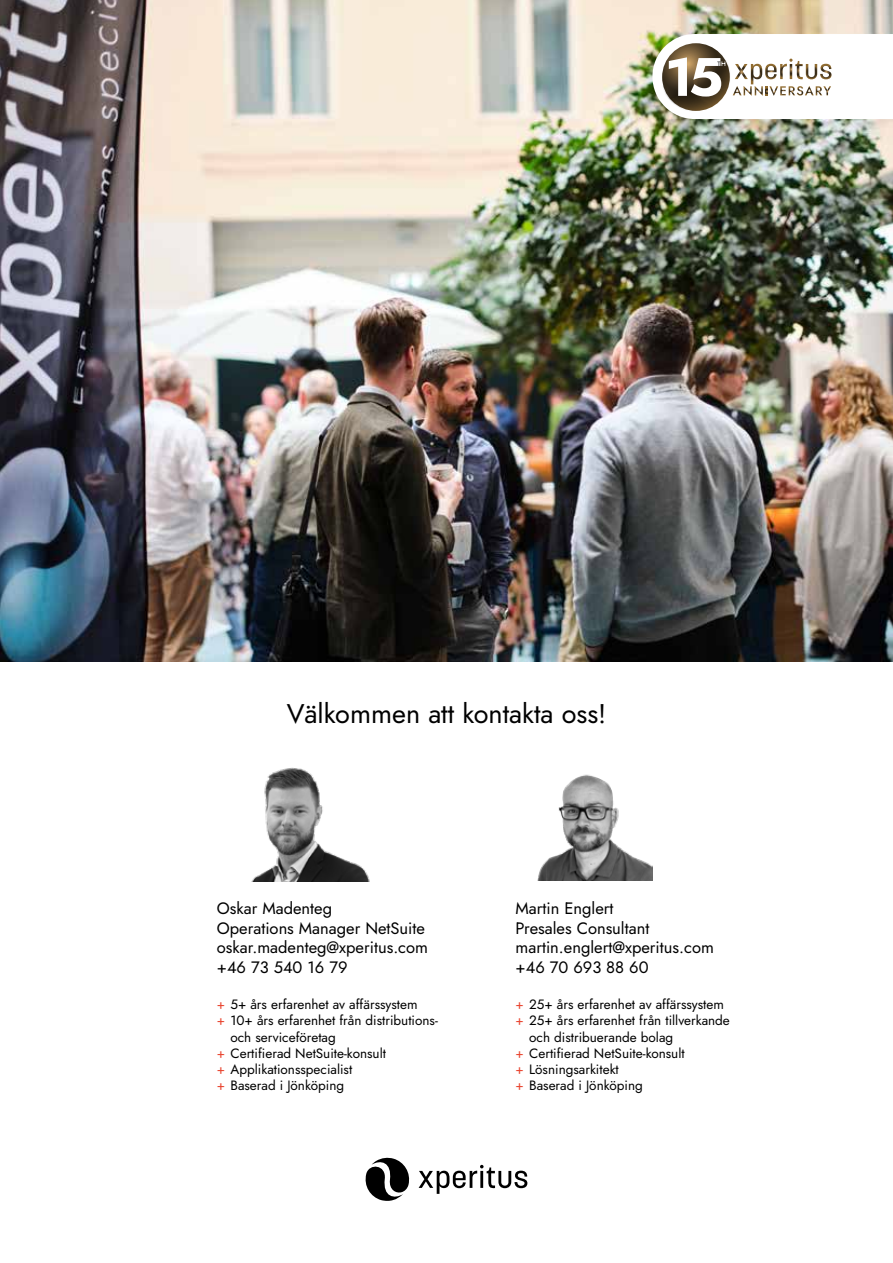
<style>
.page{position:relative;width:893px;height:1263px;background:#fff}
.page>*{position:absolute;margin:0;border:0;box-sizing:border-box;transform-origin:0 0}
.t1{font:27px "Jost";color:#000}
.t2{font:16.5px/19.8px "Jost";color:#000}
.t3{font:13.5px "Jost";color:#000}
.s1{color:#e94732}
</style>
<div class="page">
<img style="left:0;top:0;width:893px;height:661px">
<svg style="left:365px;top:1157px;width:45px;height:44px"></svg>
<svg style="left:419px;top:1165px;width:108px;height:29px"></svg>
<svg style="left:652px;top:34px;width:241px;height:85px"></svg>
<img style="left:537px;top:774px;width:115px;height:106px">
<img style="left:252px;top:767px;width:118px;height:114px">
<h1 class="t1" style="left:287px;top:695px;width:321px">Välkommen att kontakta oss!</h1>
<p class="t2" style="left:217px;top:898px;width:213px">Oskar Madenteg<br>Operations Manager NetSuite oskar.madenteg@xperitus.com +46 73 540 16 79</p>
<p class="t3" style="left:217px;top:995px;width:202px"><span class="s1">+</span> 5+ års erfarenhet av affärssystem</p>
<p class="t3" style="left:217px;top:1011px;width:223px"><span class="s1">+</span> 10+ års erfarenhet från distributions-</p>
<p class="t3" style="left:230px;top:1028px;width:107px">och serviceföretag</p>
<p class="t3" style="left:217px;top:1044px;width:171px"><span class="s1">+</span> Certifierad NetSuite-konsult</p>
<p class="t3" style="left:217px;top:1060px;width:137px"><span class="s1">+</span> Applikationsspecialist</p>
<p class="t3" style="left:217px;top:1076px;width:129px"><span class="s1">+</span> Baserad i Jönköping</p>
<p class="t2" style="left:516px;top:898px;width:200px">Martin Englert<br>Presales Consultant martin.englert@xperitus.com +46 70 693 88 60</p>
<p class="t3" style="left:516px;top:995px;width:210px"><span class="s1">+</span> 25+ års erfarenhet av affärssystem</p>
<p class="t3" style="left:516px;top:1011px;width:216px"><span class="s1">+</span> 25+ års erfarenhet från tillverkande</p>
<p class="t3" style="left:529px;top:1028px;width:145px">och distribuerande bolag</p>
<p class="t3" style="left:516px;top:1044px;width:171px"><span class="s1">+</span> Certifierad NetSuite-konsult</p>
<p class="t3" style="left:516px;top:1060px;width:105px"><span class="s1">+</span> Lösningsarkitekt</p>
<p class="t3" style="left:516px;top:1076px;width:129px"><span class="s1">+</span> Baserad i Jönköping</p>
</div>
